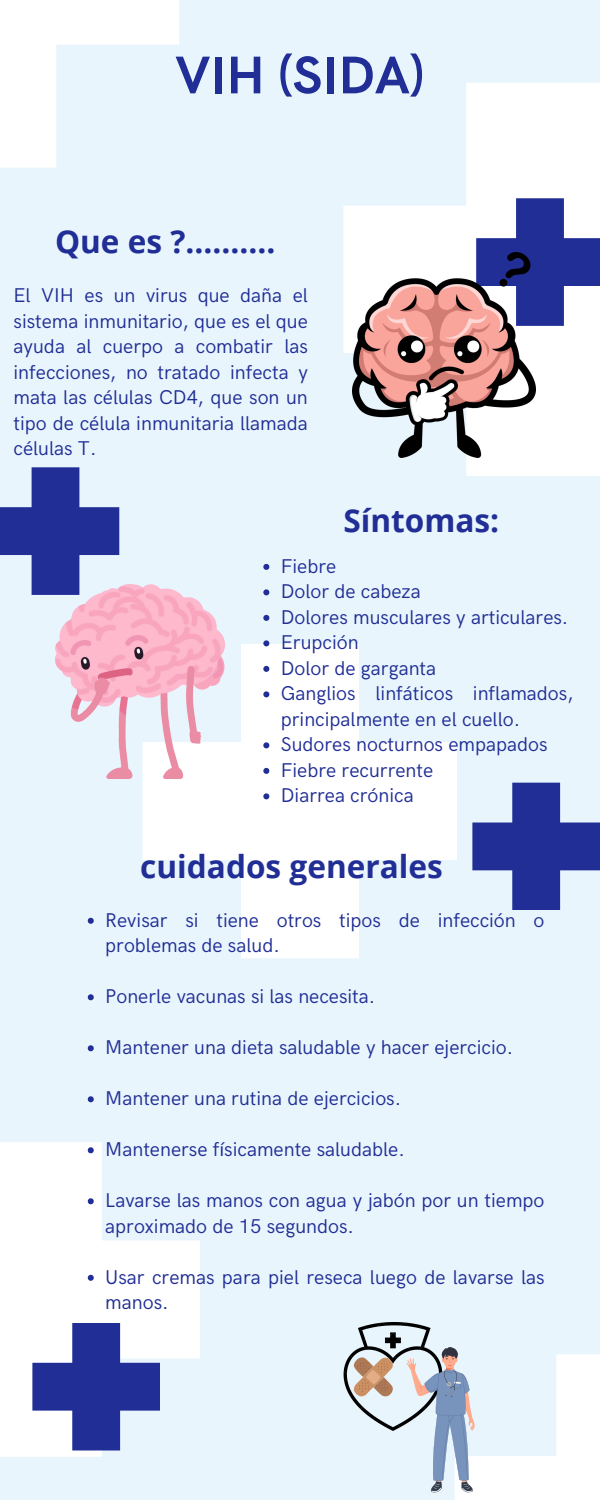
<style>
.page{position:relative;width:600px;height:1500px;background:#e9f5fd}
.page>*{position:absolute;margin:0;border:0;box-sizing:border-box;transform-origin:0 0}
.t1{font:700 53.2px "HK Grotesk";color:#202e95}
.t2{font:700 31.6px "Open Sans";color:#202e95}
.t3{font:20px/25.5px "HK Grotesk";color:#202e95}
</style>
<div class="page">
<svg style="left:343px;top:83px;width:257px;height:393px;fill:#fff"></svg>
<svg style="left:0;top:0;width:179px;height:168px"></svg>
<svg style="left:143px;top:644px;width:314px;height:314px;fill:#fff"></svg>
<svg style="left:0;top:1142px;width:200px;height:315px;fill:#fff"></svg>
<svg style="left:0;top:467px;width:119px;height:128px"></svg>
<svg style="left:476px;top:198px;width:124px;height:128px;background:#7880be"></svg>
<svg style="left:472px;top:783px;width:128px;height:127px"></svg>
<svg style="left:32px;top:1323px;width:128px;height:127px;background:#767fbe"></svg>
<svg style="left:455px;top:1354px;width:145px;height:146px;fill:#fff"></svg>
<img style="left:353px;top:252px;width:183px;height:206px">
<img style="left:56px;top:585px;width:168px;height:193px">
<img style="left:343px;top:1323px;width:88px;height:108px">
<svg style="left:407px;top:1347px;width:69px;height:145px"></svg>
<svg style="left:354px;top:1357px;width:39px;height:39px"></svg>
<svg style="left:263px;top:564px;width:6px;height:6px"></svg>
<svg style="left:263px;top:589px;width:6px;height:6px"></svg>
<svg style="left:263px;top:615px;width:6px;height:6px"></svg>
<svg style="left:263px;top:640px;width:6px;height:6px"></svg>
<svg style="left:263px;top:666px;width:6px;height:6px"></svg>
<svg style="left:263px;top:691px;width:6px;height:6px"></svg>
<svg style="left:263px;top:742px;width:6px;height:6px"></svg>
<svg style="left:263px;top:768px;width:6px;height:6px"></svg>
<svg style="left:263px;top:793px;width:6px;height:6px"></svg>
<svg style="left:88px;top:918px;width:6px;height:6px"></svg>
<svg style="left:88px;top:994px;width:6px;height:6px"></svg>
<svg style="left:88px;top:1045px;width:6px;height:6px"></svg>
<svg style="left:88px;top:1096px;width:6px;height:6px"></svg>
<svg style="left:88px;top:1147px;width:6px;height:6px"></svg>
<svg style="left:88px;top:1198px;width:6px;height:6px"></svg>
<svg style="left:88px;top:1275px;width:6px;height:6px"></svg>
<p class="t1" style="left:175px;top:45px;width:251px">VIH (SIDA)</p>
<p class="t2" style="left:55px;top:219px;width:222px">Que es ?..........</p>
<p class="t3" style="left:14px;top:284px;width:296px;text-align:justify">El VIH es un virus que daña el sistema inmunitario, que es el que ayuda al cuerpo a combatir las infecciones, no tratado infecta y mata las células CD4, que son un tipo de célula inmunitaria llamada células T.</p>
<p class="t2" style="left:343px;top:499px;width:157px">Síntomas:</p>
<p class="t3" style="left:281px;top:554px;width:57px">Fiebre</p>
<h2 class="t3" style="left:281px;top:580px;width:141px">Dolor de cabeza</h2>
<p class="t3" style="left:281px;top:605px;width:289px">Dolores musculares y articulares.</p>
<p class="t3" style="left:281px;top:631px;width:79px">Erupción</p>
<p class="t3" style="left:281px;top:656px;width:157px">Dolor de garganta</p>
<p class="t3" style="left:281px;top:682px;width:294px">Ganglios linfáticos inflamados, principalmente en el cuello.</p>
<p class="t3" style="left:281px;top:733px;width:268px">Sudores nocturnos empapados</p>
<p class="t3" style="left:281px;top:758px;width:154px">Fiebre recurrente</p>
<p class="t3" style="left:281px;top:784px;width:134px">Diarrea crónica</p>
<p class="t2" style="left:140px;top:844px;width:304px">cuidados generales</p>
<h2 class="t3" style="left:105px;top:908px;width:441px">Revisar si tiene otros tipos de infección o problemas de salud.</h2>
<p class="t3" style="left:105px;top:985px;width:272px">Ponerle vacunas si las necesita.</p>
<p class="t3" style="left:105px;top:1036px;width:409px">Mantener una dieta saludable y hacer ejercicio.</p>
<p class="t3" style="left:105px;top:1087px;width:297px">Mantener una rutina de ejercicios.</p>
<p class="t3" style="left:105px;top:1138px;width:301px">Mantenerse físicamente saludable.</p>
<p class="t3" style="left:105px;top:1189px;width:441px">Lavarse las manos con agua y jabón por un tiempo aproximado de 15 segundos.</p>
<p class="t3" style="left:105px;top:1265px;width:441px">Usar cremas para piel reseca luego de lavarse las manos.</p>
</div>
